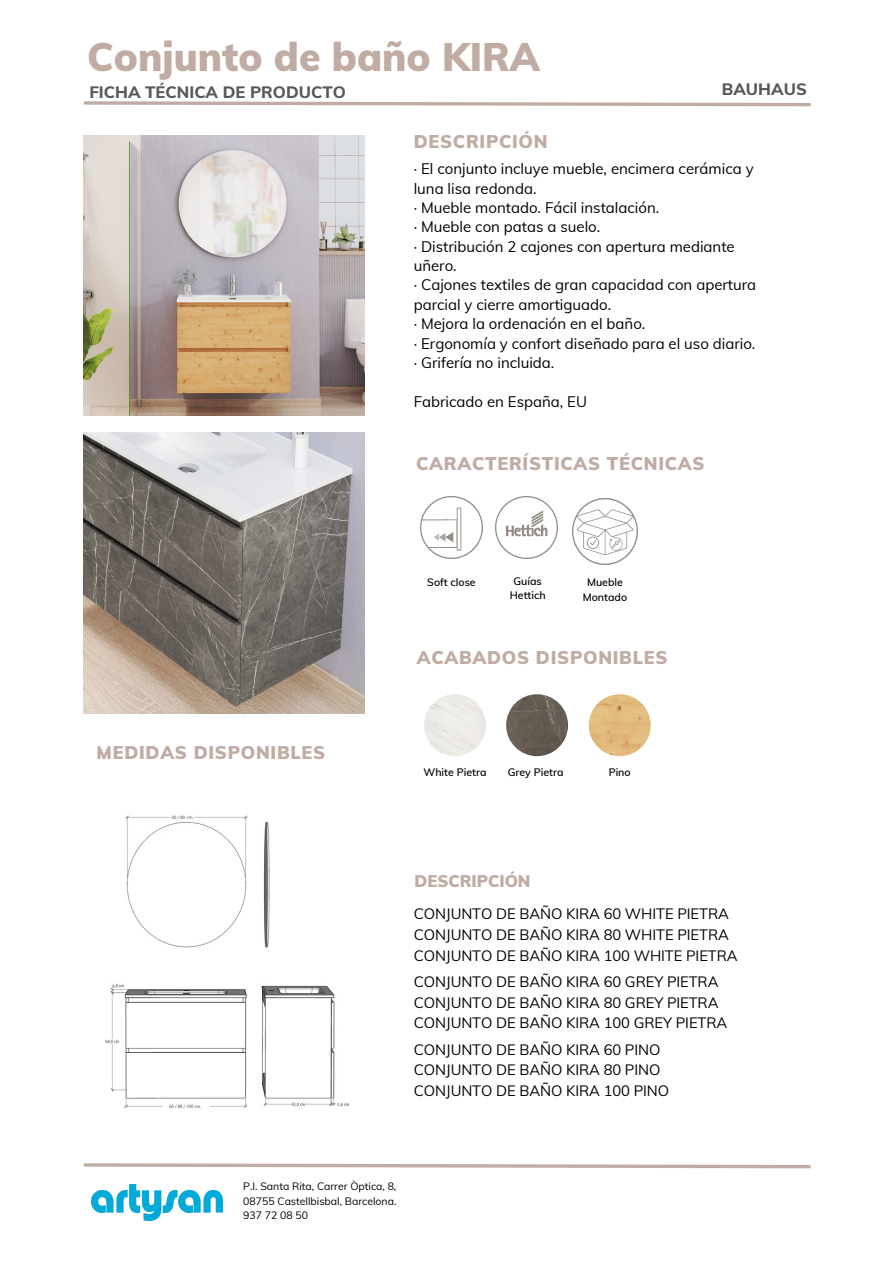
<style>
.page{position:relative;width:894px;height:1264px;background:#fff}
.page>*{position:absolute;margin:0;border:0;box-sizing:border-box;transform-origin:0 0}
.t1{font:900 39px "Muli";color:#c1aca4}
.t2{font:900 18px "Muli";letter-spacing:.04em;color:#c1aca4}
.t3{font:800 16.5px "Muli";color:#57585a}
.t4{font:900 16.5px "Muli";color:#c1aca4}
.t5{font:15px/19.4px "Muli";color:#000}
.t6{font:14.7px "Muli";letter-spacing:-.005em;color:#000}
.t7{font:600 10.65px "Muli";color:#000}
.t8{font:10.5px "Muli";color:#000}
</style>
<div class="page">
<img style="left:92px;top:1184px;width:130px;height:35px">
<img style="left:105px;top:815px;width:245px;height:294px">
<svg style="left:83px;top:1163px;width:728px;height:6px"></svg>
<svg style="left:84px;top:101px;width:727px;height:6px"></svg>
<img style="left:420px;top:497px;width:62px;height:62px">
<img style="left:572px;top:499px;width:65px;height:65px">
<img style="left:495px;top:497px;width:62px;height:62px">
<img style="left:84px;top:135px;width:280px;height:281px">
<img style="left:84px;top:433px;width:280px;height:280px">
<div style="left:424px;top:694px;width:62px;height:62px;background:#ecebe6;border-radius:50%"></div>
<img style="left:588px;top:694px;width:62px;height:62px;border-radius:50%">
<img style="left:506px;top:694px;width:62px;height:62px;border-radius:50%">
<p class="t1" style="left:87px;top:31px;width:454px">Conjunto de baño KIRA</p>
<p class="t3" style="left:89px;top:82px;width:258px">FICHA TÉCNICA DE PRODUCTO</p>
<p class="t3" style="left:721px;top:78px;width:86px">BAUHAUS</p>
<p class="t2" style="left:413px;top:130px;width:135px">DESCRIPCIÓN</p>
<p class="t5" style="left:413px;top:159px;width:341px">· El conjunto incluye mueble, encimera cerámica y luna lisa redonda.</p>
<p class="t5" style="left:413px;top:197px;width:247px">· Mueble montado. Fácil instalación.</p>
<p class="t5" style="left:413px;top:217px;width:188px">· Mueble con patas a suelo.</p>
<p class="t5" style="left:413px;top:236px;width:322px">· Distribución 2 cajones con apertura mediante uñero.</p>
<p class="t5" style="left:413px;top:275px;width:344px">· Cajones textiles de gran capacidad con apertura parcial y cierre amortiguado.</p>
<p class="t5" style="left:413px;top:314px;width:233px">· Mejora la ordenación en el baño.</p>
<p class="t5" style="left:413px;top:333px;width:343px">· Ergonomía y confort diseñado para el uso diario.</p>
<p class="t5" style="left:413px;top:352px;width:142px">· Grifería no incluida.</p>
<p class="t5" style="left:413px;top:391px;width:175px">Fabricado en España, EU</p>
<p class="t2" style="left:416px;top:451px;width:290px">CARACTERÍSTICAS TÉCNICAS</p>
<p class="t7" style="left:427px;top:575px;width:50px">Soft close</p>
<p class="t7" style="left:513px;top:574px;width:30px">Guías</p>
<p class="t7" style="left:509px;top:588px;width:37px">Hettich</p>
<p class="t7" style="left:587px;top:575px;width:37px">Mueble</p>
<p class="t7" style="left:582px;top:590px;width:46px">Montado</p>
<p class="t2" style="left:97px;top:741px;width:230px">MEDIDAS DISPONIBLES</p>
<p class="t2" style="left:417px;top:645px;width:252px">ACABADOS DISPONIBLES</p>
<p class="t7" style="left:423px;top:765px;width:64px">White Pietra</p>
<p class="t7" style="left:507px;top:765px;width:57px">Grey Pietra</p>
<p class="t7" style="left:608px;top:765px;width:24px">Pino</p>
<p class="t4" style="left:414px;top:870px;width:117px">DESCRIPCIÓN</p>
<p class="t6" style="left:413px;top:904px;width:316px">CONJUNTO DE BAÑO KIRA 60 WHITE PIETRA</p>
<p class="t6" style="left:413px;top:925px;width:316px">CONJUNTO DE BAÑO KIRA 80 WHITE PIETRA</p>
<p class="t6" style="left:413px;top:946px;width:325px">CONJUNTO DE BAÑO KIRA 100 WHITE PIETRA</p>
<p class="t6" style="left:413px;top:972px;width:306px">CONJUNTO DE BAÑO KIRA 60 GREY PIETRA</p>
<p class="t6" style="left:413px;top:992px;width:306px">CONJUNTO DE BAÑO KIRA 80 GREY PIETRA</p>
<p class="t6" style="left:413px;top:1013px;width:315px">CONJUNTO DE BAÑO KIRA 100 GREY PIETRA</p>
<p class="t6" style="left:413px;top:1039px;width:248px">CONJUNTO DE BAÑO KIRA 60 PINO</p>
<p class="t6" style="left:413px;top:1060px;width:248px">CONJUNTO DE BAÑO KIRA 80 PINO</p>
<p class="t6" style="left:413px;top:1081px;width:257px">CONJUNTO DE BAÑO KIRA 100 PINO</p>
<p class="t8" style="left:243px;top:1179px;width:155px">P.I. Santa Rita, Carrer Òptica, 8,</p>
<p class="t8" style="left:243px;top:1194px;width:155px">08755 Castellbisbal, Barcelona.</p>
<p class="t8" style="left:243px;top:1208px;width:66px">937 72 08 50</p>
</div>
